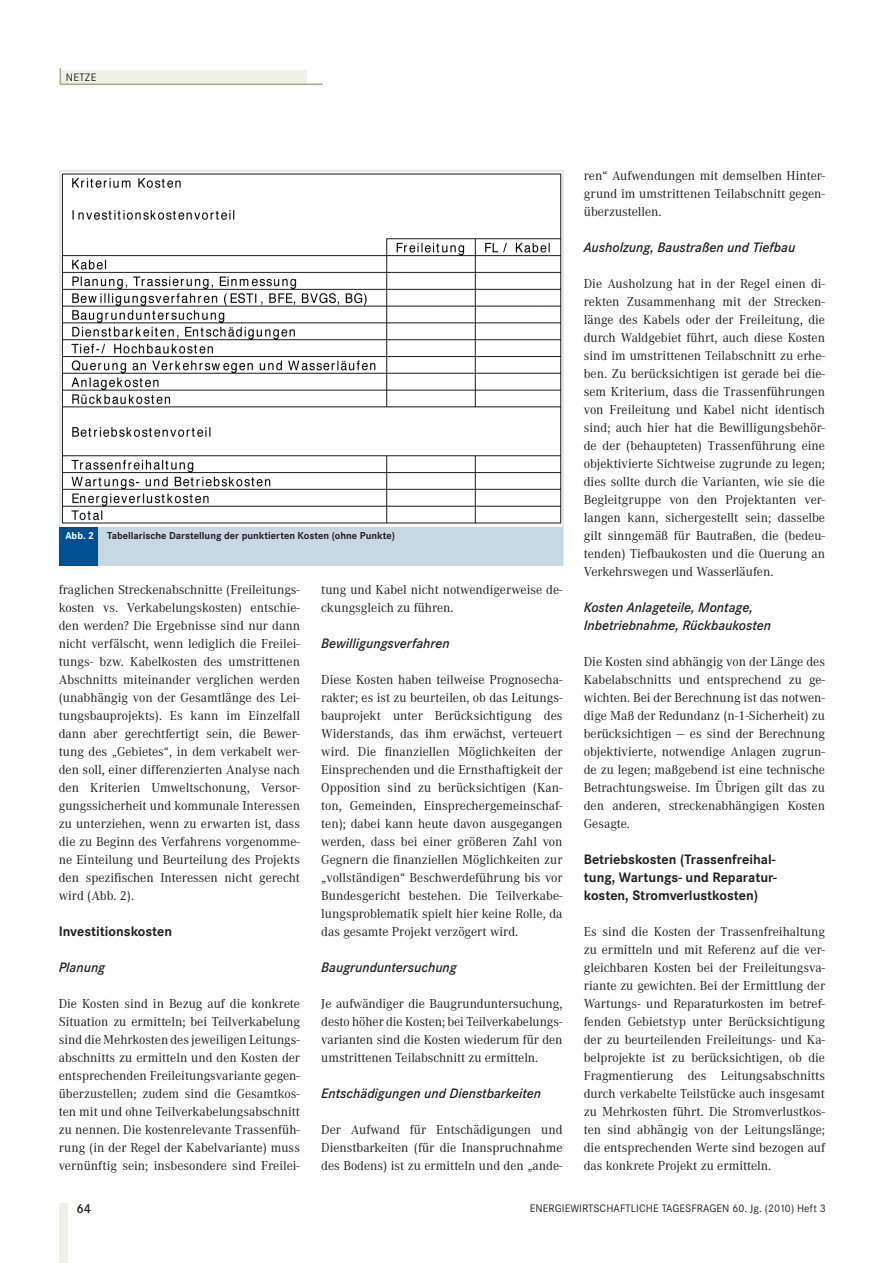
<style>
.page{position:relative;width:893px;height:1263px;background:#fff}
.page>*{position:absolute;margin:0;border:0;box-sizing:border-box;transform-origin:0 0}
.t1{font:italic 600 14.25px/18px "Corporate S";color:#231f20}
.t2{font:700 14.25px/18px "Corporate S";color:#231f20;text-align:justify}
.t3{font:13.5px/18px "Corporate A";color:#231f20;text-align:justify}
.t4{font:600 13.5px "Corporate S";color:#231f20}
.t5{font:11.25px "Corporate S";letter-spacing:.005em;color:#231f20}
.t6{font:700 10.5px "Corporate S";color:#231f20}
.s1{color:#fff}
</style>
<div class="page">
<div style="left:60px;top:71px;width:247px;height:13px;background:#f0f0e9"></div>
<hr style="left:60px;top:84px;width:263px;height:1px;background:#a9a686">
<svg style="left:60px;top:68px;width:1px;height:16px"></svg>
<div style="left:60px;top:1203px;width:8px;height:60px;background:#f0f0e9"></div>
<img style="left:62px;top:173px;width:499px;height:351px">
<div style="left:60px;top:527px;width:503px;height:39px;background:#c8d8e2"></div>
<div style="left:60px;top:528px;width:38px;height:38px;background:#004f92"></div>
<p class="t5" style="left:66px;top:71px;width:32px">NETZE</p>
<p class="t6" style="left:65px;top:530px;width:331px"><span class="s1">Abb. 2</span> Tabellarische Darstellung der punktierten Kosten (ohne Punkte)</p>
<p class="t3" style="left:59px;top:581px;width:243px">fraglichen Streckenabschnitte (Freileitungs&shy;kosten vs. Verkabelungskosten) entschie&shy;den werden? Die Ergebnisse sind nur dann nicht verfälscht, wenn lediglich die Freilei&shy;tungs- bzw. Kabelkosten des umstrittenen Abschnitts miteinander verglichen werden (unabhängig von der Gesamtlänge des Lei&shy;tungsbauprojekts). Es kann im Einzelfall dann aber gerechtfertigt sein, die Bewer&shy;tung des „Gebietes“, in dem verkabelt wer&shy;den soll, einer differenzierten Analyse nach den Kriterien Umweltschonung, Versor&shy;gungssicherheit und kommunale Interessen zu unterziehen, wenn zu erwarten ist, dass die zu Beginn des Verfahrens vorgenomme&shy;ne Einteilung und Beurteilung des Projekts den spezifischen Interessen nicht gerecht wird (Abb. 2).</p>
<p class="t2" style="left:59px;top:923px;width:115px">Investitionskosten</p>
<p class="t1" style="left:59px;top:958px;width:48px">Planung</p>
<p class="t3" style="left:59px;top:995px;width:243px">Die Kosten sind in Bezug auf die konkrete Situation zu ermitteln; bei Teilverkabelung sind die Mehrkosten des jeweiligen Leitungs&shy;abschnitts zu ermitteln und den Kosten der entsprechenden Freileitungsvariante gegen&shy;überzustellen; zudem sind die Gesamtkos&shy;ten mit und ohne Teilverkabelungsabschnitt zu nennen. Die kostenrelevante Trassenfüh&shy;rung (in der Regel der Kabelvariante) muss vernünftig sein; insbesondere sind Freilei-</p>
<p class="t3" style="left:321px;top:581px;width:243px">tung und Kabel nicht notwendigerweise de&shy;ckungsgleich zu führen.</p>
<p class="t1" style="left:321px;top:634px;width:130px">Bewilligungsverfahren</p>
<p class="t3" style="left:321px;top:671px;width:243px">Diese Kosten haben teilweise Prognosecha&shy;rakter; es ist zu beurteilen, ob das Leitungs&shy;bauprojekt unter Berücksichtigung des Widerstands, das ihm erwächst, verteuert wird. Die finanziellen Möglichkeiten der Einsprechenden und die Ernsthaftigkeit der Opposition sind zu berücksichtigen (Kan&shy;ton, Gemeinden, Einsprechergemeinschaf&shy;ten); dabei kann heute davon ausgegangen werden, dass bei einer größeren Zahl von Gegnern die finanziellen Möglichkeiten zur „vollständigen“ Beschwerdeführung bis vor Bundesgericht bestehen. Die Teilverkabe&shy;lungsproblematik spielt hier keine Rolle, da das gesamte Projekt verzögert wird.</p>
<p class="t1" style="left:321px;top:958px;width:137px">Baugrunduntersuchung</p>
<p class="t3" style="left:321px;top:995px;width:243px">Je aufwändiger die Baugrunduntersuchung, desto höher die Kosten; bei Teilverkabelungs&shy;varianten sind die Kosten wiederum für den umstrittenen Teilabschnitt zu ermitteln.</p>
<p class="t1" style="left:321px;top:1084px;width:221px">Entschädigungen und Dienstbarkeiten</p>
<p class="t3" style="left:321px;top:1121px;width:243px">Der Aufwand für Entschädigungen und Dienstbarkeiten (für die Inanspruchnahme des Bodens) ist zu ermitteln und den „ande-</p>
<p class="t3" style="left:584px;top:167px;width:243px">ren“ Aufwendungen mit demselben Hinter&shy;grund im umstrittenen Teilabschnitt gegen&shy;überzustellen.</p>
<p class="t1" style="left:584px;top:238px;width:213px">Ausholzung, Baustraßen und Tiefbau</p>
<p class="t3" style="left:584px;top:275px;width:243px">Die Ausholzung hat in der Regel einen di&shy;rekten Zusammenhang mit der Strecken&shy;länge des Kabels oder der Freileitung, die durch Waldgebiet führt, auch diese Kosten sind im umstrittenen Teilabschnitt zu erhe&shy;ben. Zu berücksichtigen ist gerade bei die&shy;sem Kriterium, dass die Trassenführungen von Freileitung und Kabel nicht identisch sind; auch hier hat die Bewilligungsbehör&shy;de der (behaupteten) Trassenführung eine objektivierte Sichtweise zugrunde zu legen; dies sollte durch die Varianten, wie sie die Begleitgruppe von den Projektanten ver&shy;langen kann, sichergestellt sein; dasselbe gilt sinngemäß für Bautraßen‚ die (bedeu&shy;tenden) Tiefbaukosten und die Querung an Verkehrswegen und Wasserläufen.</p>
<p class="t1" style="left:584px;top:598px;width:189px">Kosten Anlageteile, Montage,<br>Inbetriebnahme, Rückbaukosten</p>
<p class="t3" style="left:584px;top:653px;width:243px">Die Kosten sind abhängig von der Länge des Kabelabschnitts und entsprechend zu ge&shy;wichten. Bei der Berechnung ist das notwen&shy;dige Maß der Redundanz (n-1-Sicherheit) zu berücksichtigen — es sind der Berechnung objektivierte, notwendige Anlagen zugrun&shy;de zu legen; maßgebend ist eine technische Betrachtungsweise. Im Übrigen gilt das zu den anderen, streckenabhängigen Kosten Gesagte.</p>
<p class="t2" style="left:584px;top:851px;width:195px">Betriebskosten (Trassenfreihal&shy;tung, Wartungs- und Reparatur&shy;kosten, Stromverlustkosten)</p>
<p class="t3" style="left:584px;top:923px;width:243px">Es sind die Kosten der Trassenfreihaltung zu ermitteln und mit Referenz auf die ver&shy;gleichbaren Kosten bei der Freileitungsva&shy;riante zu gewichten. Bei der Ermittlung der Wartungs- und Reparaturkosten im betref&shy;fenden Gebietstyp unter Berücksichtigung der zu beurteilenden Freileitungs- und Ka&shy;belprojekte ist zu berücksichtigen, ob die Fragmentierung des Leitungsabschnitts durch verkabelte Teilstücke auch insgesamt zu Mehrkosten führt. Die Stromverlustkos&shy;ten sind abhängig von der Leitungslänge; die entsprechenden Werte sind bezogen auf das konkrete Projekt zu ermitteln.</p>
<p class="t4" style="left:77px;top:1201px;width:16px">64</p>
<p class="t5" style="left:530px;top:1202px;width:297px">ENERGIEWIRTSCHAFTLICHE TAGESFRAGEN 60. JG. (2010) HEFT 3</p>
</div>
